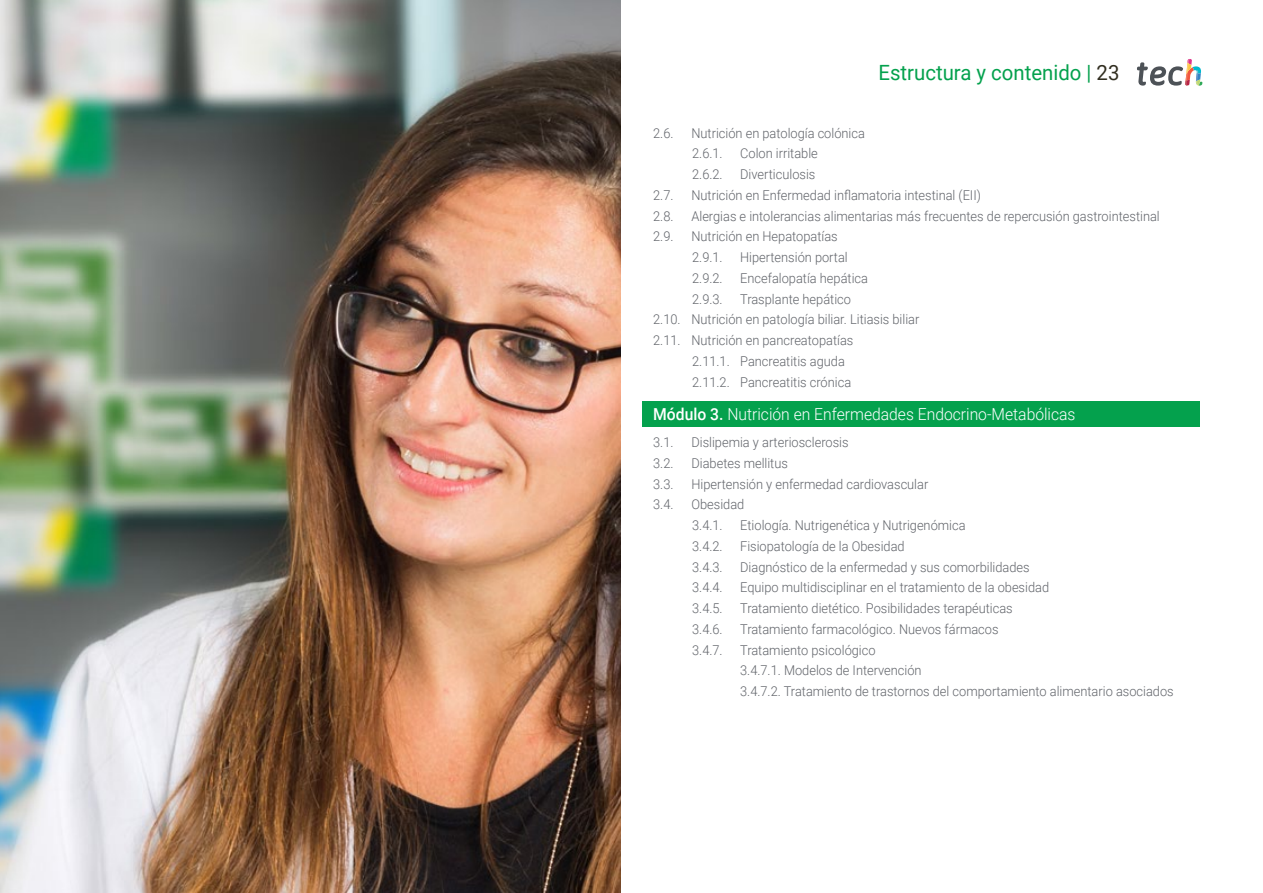
<style>
.page{position:relative;width:1263px;height:893px;background:#fff}
.page>*{position:absolute;margin:0;border:0;box-sizing:border-box;transform-origin:0 0}
.t1{font:21px "Roboto";color:#04a14d}
.t2{font:300 16.5px "Roboto";color:#fff;scale:.95 1}
.t3{font:300 13.5px/20.7px "Roboto";color:#61646a;scale:.95 1}
.s1{color:#312e20}
.s2{font-weight:500}
</style>
<div class="page">
<div style="left:642px;top:401px;width:557px;height:25px;background:#04a14d"></div>
<img style="left:0;top:0;width:621px;height:893px">
<svg style="left:1137px;top:59px;width:65px;height:27px"></svg>
<h1 class="t1" style="left:878px;top:57px;width:242px">Estructura y contenido | <span class="s1">23</span></h1>
<p class="t3" style="left:653px;top:122px;width:23px">2.6.</p>
<p class="t3" style="left:691px;top:122px;width:184px">Nutrición en patología colónica<br>2.6.1.</p>
<p class="t3" style="left:740px;top:143px;width:83px">Colon irritable</p>
<p class="t3" style="left:692px;top:164px;width:34px">2.6.2.</p>
<p class="t3" style="left:740px;top:164px;width:81px">Diverticulosis</p>
<p class="t3" style="left:653px;top:184px;width:23px">2.7.</p>
<p class="t3" style="left:691px;top:184px;width:306px">Nutrición en Enfermedad inflamatoria intestinal (EII)</p>
<p class="t3" style="left:653px;top:205px;width:23px">2.8.</p>
<p class="t3" style="left:691px;top:205px;width:494px">Alergias e intolerancias alimentarias más frecuentes de repercusión gastrointestinal</p>
<p class="t3" style="left:653px;top:226px;width:23px">2.9.</p>
<p class="t3" style="left:691px;top:226px;width:155px">Nutrición en Hepatopatías<br>2.9.1.</p>
<p class="t3" style="left:740px;top:247px;width:115px">Hipertensión portal</p>
<p class="t3" style="left:692px;top:267px;width:34px">2.9.2.</p>
<p class="t3" style="left:740px;top:267px;width:136px">Encefalopatía hepática</p>
<p class="t3" style="left:692px;top:288px;width:34px">2.9.3.</p>
<p class="t3" style="left:740px;top:288px;width:118px">Trasplante hepático</p>
<p class="t3" style="left:653px;top:309px;width:282px">2.10. Nutrición en patología biliar. Litiasis biliar</p>
<p class="t3" style="left:653px;top:330px;width:212px">2.11. Nutrición en pancreatopatías</p>
<p class="t3" style="left:692px;top:350px;width:162px">2.11.1. Pancreatitis aguda</p>
<p class="t3" style="left:692px;top:371px;width:169px">2.11.2. Pancreatitis crónica</p>
<p class="t2" style="left:653px;top:402px;width:446px"><span class="s2">Módulo 3.</span> Nutrición en Enfermedades Endocrino-Metabólicas</p>
<p class="t3" style="left:653px;top:431px;width:23px">3.1.</p>
<p class="t3" style="left:691px;top:431px;width:167px">Dislipemia y arteriosclerosis</p>
<p class="t3" style="left:653px;top:452px;width:23px">3.2.</p>
<p class="t3" style="left:691px;top:452px;width:103px">Diabetes mellitus</p>
<p class="t3" style="left:653px;top:473px;width:23px">3.3.</p>
<p class="t3" style="left:691px;top:473px;width:251px">Hipertensión y enfermedad cardiovascular</p>
<p class="t3" style="left:653px;top:494px;width:23px">3.4.</p>
<p class="t3" style="left:691px;top:494px;width:57px">Obesidad<br>3.4.1.</p>
<p class="t3" style="left:740px;top:514px;width:239px">Etiología. Nutrigenética y Nutrigenómica</p>
<p class="t3" style="left:692px;top:535px;width:34px">3.4.2.</p>
<p class="t3" style="left:740px;top:535px;width:175px">Fisiopatología de la Obesidad</p>
<p class="t3" style="left:692px;top:556px;width:34px">3.4.3.</p>
<p class="t3" style="left:740px;top:556px;width:306px">Diagnóstico de la enfermedad y sus comorbilidades</p>
<p class="t3" style="left:692px;top:577px;width:34px">3.4.4.</p>
<p class="t3" style="left:740px;top:577px;width:327px">Equipo multidisciplinar en el tratamiento de la obesidad</p>
<p class="t3" style="left:692px;top:597px;width:34px">3.4.5.</p>
<p class="t3" style="left:740px;top:597px;width:288px">Tratamiento dietético. Posibilidades terapéuticas</p>
<p class="t3" style="left:692px;top:618px;width:34px">3.4.6.</p>
<p class="t3" style="left:740px;top:618px;width:273px">Tratamiento farmacológico. Nuevos fármacos</p>
<p class="t3" style="left:692px;top:639px;width:34px">3.4.7.</p>
<p class="t3" style="left:740px;top:639px;width:458px">Tratamiento psicológico<br>3.4.7.1. Modelos de Intervención<br>3.4.7.2. Tratamiento de trastornos del comportamiento alimentario asociados</p>
</div>
